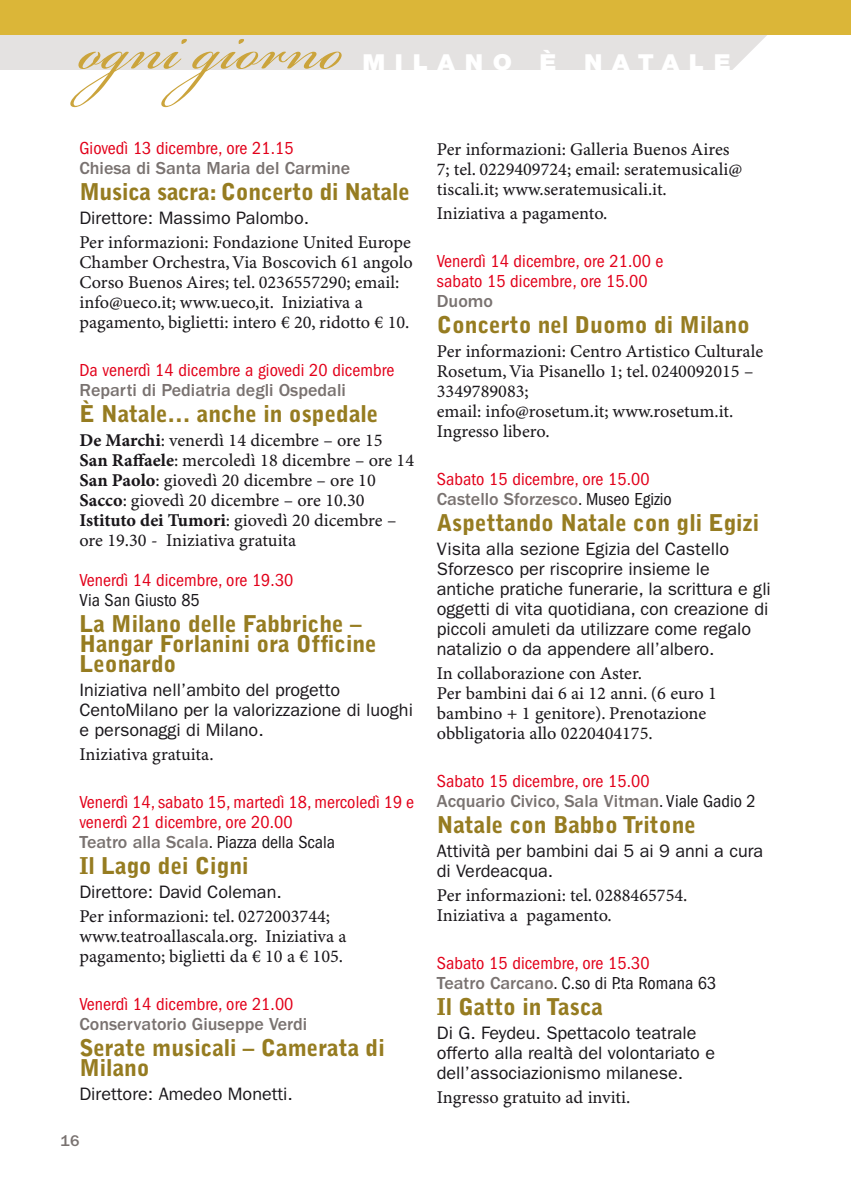
<style>
.page{position:relative;width:851px;height:1191px;background:#fff}
.page>*{position:absolute;margin:0;border:0;box-sizing:border-box;transform-origin:0 0}
.t1{font:96px "Bickham Script Pro";color:#cba43c}
.t2{font:900 23px/20px "Bell Gothic Std";color:#967c21}
.t3{font:900 22px "Helvetica Neue";letter-spacing:.4em;color:#fff;scale:1.1 1}
.t4{font:18px/20px "Minion Pro Capt";color:#1a171b}
.t5{font:18px/20px "ITC Franklin Gothic Std";color:#1a171b}
.t6{font:condensed 18px/20px "ITC Franklin Gothic Std";letter-spacing:.005em;color:#e2001a}
.t7{font:500 18px "ITC Franklin Gothic Std";color:#797270}
.t8{font:condensed 18px "ITC Franklin Gothic Std";color:#1a171b}
.t9{font:500 16px "ITC Franklin Gothic Std";color:#797270}
.s1{font-family:"Minion Pro Bold Capt"}
.s2{font-weight:500;font-stretch:normal;color:#797270}
.s3{color:#1a171b}
</style>
<div class="page">
<div style="left:0;top:1px;width:850px;height:68px;background:#e4e2e1"></div>
<svg style="left:722px;top:35px;width:128px;height:35px"></svg>
<div style="left:0;top:0;width:850px;height:35px;background:#dbb638"></div>
<h1 class="t1" style="left:79px;top:-21px;width:266px">ogni giorno</h1>
<p class="t3" style="left:362px;top:49px;width:336px">MILANO È NATALE</p>
<p class="t6" style="left:79px;top:138px;width:215px">Giovedì 13 dicembre, ore 21.15</p>
<p class="t7" style="left:79px;top:158px;width:272px">Chiesa di Santa Maria del Carmine</p>
<p class="t2" style="left:79px;top:182px;width:332px">Musica sacra: Concerto di Natale</p>
<p class="t5" style="left:79px;top:208px;width:231px">Direttore: Massimo Palombo.</p>
<p class="t4" style="left:79px;top:233px;width:335px">Per informazioni: Fondazione United Europe Chamber Orchestra, Via Boscovich 61 angolo Corso Buenos Aires; tel. 0236557290; email: info@ueco.it; www.ueco,it. Iniziativa a pagamento, biglietti: intero € 20, ridotto € 10.</p>
<p class="t6" style="left:79px;top:360px;width:316px">Da venerdì 14 dicembre a giovedi 20 dicembre</p>
<p class="t7" style="left:79px;top:380px;width:268px">Reparti di Pediatria degli Ospedali</p>
<p class="t2" style="left:79px;top:404px;width:300px">È Natale… anche in ospedale</p>
<p class="t4" style="left:79px;top:431px;width:336px"><span class="s1">De Marchi</span>: venerdì 14 dicembre – ore 15<br><span class="s1">San Raffaele</span>: mercoledì 18 dicembre – ore 14<br><span class="s1">San Paolo</span>: giovedì 20 dicembre – ore 10<br><span class="s1">Sacco</span>: giovedì 20 dicembre – ore 10.30<br><span class="s1">Istituto dei Tumori</span>: giovedì 20 dicembre – ore 19.30 - Iniziativa gratuita</p>
<p class="t6" style="left:79px;top:570px;width:215px">Venerdì 14 dicembre, ore 19.30</p>
<p class="t8" style="left:79px;top:590px;width:122px">Via San Giusto 85</p>
<p class="t2" style="left:79px;top:614px;width:299px">La Milano delle Fabbriche –<br>Hangar Forlanini ora Officine<br>Leonardo</p>
<p class="t5" style="left:79px;top:680px;width:335px">Iniziativa nell’ambito del progetto<br>CentoMilano per la valorizzazione di luoghi e personaggi di Milano.</p>
<p class="t4" style="left:79px;top:745px;width:136px">Iniziativa gratuita.</p>
<p class="t6" style="left:79px;top:792px;width:336px">Venerdì 14, sabato 15, martedì 18, mercoledì 19 e venerdì 21 dicembre, ore 20.00<br><span class="s2">Teatro alla Scala</span><span class="s3">. Piazza della Scala</span></p>
<p class="t2" style="left:79px;top:856px;width:171px">Il Lago dei Cigni</p>
<p class="t5" style="left:79px;top:882px;width:204px">Direttore: David Coleman.</p>
<p class="t4" style="left:79px;top:907px;width:268px">Per informazioni: tel. 0272003744; www.teatroallascala.org. Iniziativa a pagamento; biglietti da € 10 a € 105.</p>
<p class="t6" style="left:79px;top:994px;width:215px">Venerdì 14 dicembre, ore 21.00</p>
<p class="t7" style="left:79px;top:1014px;width:229px">Conservatorio Giuseppe Verdi</p>
<p class="t2" style="left:79px;top:1038px;width:307px">Serate musicali – Camerata di<br>Milano</p>
<p class="t5" style="left:79px;top:1084px;width:215px">Direttore: Amedeo Monetti.</p>
<p class="t9" style="left:61px;top:1131px;width:20px">16</p>
<p class="t4" style="left:437px;top:140px;width:307px">Per informazioni: Galleria Buenos Aires<br>7; tel. 0229409724; email: seratemusicali@ tiscali.it; www.seratemusicali.it.</p>
<p class="t4" style="left:437px;top:204px;width:172px">Iniziativa a pagamento.</p>
<p class="t6" style="left:437px;top:251px;width:228px">Venerdì 14 dicembre, ore 21.00 e sabato 15 dicembre, ore 15.00</p>
<p class="t7" style="left:437px;top:291px;width:58px">Duomo</p>
<p class="t2" style="left:437px;top:315px;width:314px">Concerto nel Duomo di Milano</p>
<p class="t4" style="left:437px;top:342px;width:328px">Per informazioni: Centro Artistico Culturale Rosetum, Via Pisanello 1; tel. 0240092015 – 3349789083;<br>email: info@rosetum.it; www.rosetum.it.<br>Ingresso libero.</p>
<p class="t6" style="left:437px;top:469px;width:236px">Sabato 15 dicembre, ore 15.00<br><span class="s2">Castello Sforzesco</span><span class="s3">. Museo Egizio</span></p>
<p class="t2" style="left:437px;top:513px;width:324px">Aspettando Natale con gli Egizi</p>
<p class="t5" style="left:437px;top:539px;width:335px">Visita alla sezione Egizia del Castello Sforzesco per riscoprire insieme le antiche pratiche funerarie, la scrittura e gli oggetti di vita quotidiana, con creazione di piccoli amuleti da utilizzare come regalo natalizio o da appendere all’albero.</p>
<p class="t4" style="left:437px;top:664px;width:281px">In collaborazione con Aster.<br>Per bambini dai 6 ai 12 anni. (6 euro 1 bambino + 1 genitore). Prenotazione obbligatoria allo 0220404175.</p>
<p class="t6" style="left:437px;top:771px;width:320px">Sabato 15 dicembre, ore 15.00<br><span class="s2">Acquario Civico, Sala Vitman</span><span class="s3">. Viale Gadio 2</span></p>
<p class="t2" style="left:437px;top:815px;width:260px">Natale con Babbo Tritone</p>
<p class="t5" style="left:437px;top:841px;width:328px">Attività per bambini dai 5 ai 9 anni a cura di Verdeacqua.</p>
<p class="t4" style="left:437px;top:886px;width:252px">Per informazioni: tel. 0288465754.<br>Iniziativa a pagamento.</p>
<p class="t6" style="left:437px;top:953px;width:281px">Sabato 15 dicembre, ore 15.30<br><span class="s2">Teatro Carcano</span><span class="s3">. C.so di P.ta Romana 63</span></p>
<p class="t2" style="left:437px;top:997px;width:168px">Il Gatto in Tasca</p>
<p class="t5" style="left:437px;top:1023px;width:280px">Di G. Feydeu. Spettacolo teatrale offerto alla realtà del volontariato e dell’associazionismo milanese.</p>
<p class="t4" style="left:437px;top:1088px;width:195px">Ingresso gratuito ad inviti.</p>
</div>
